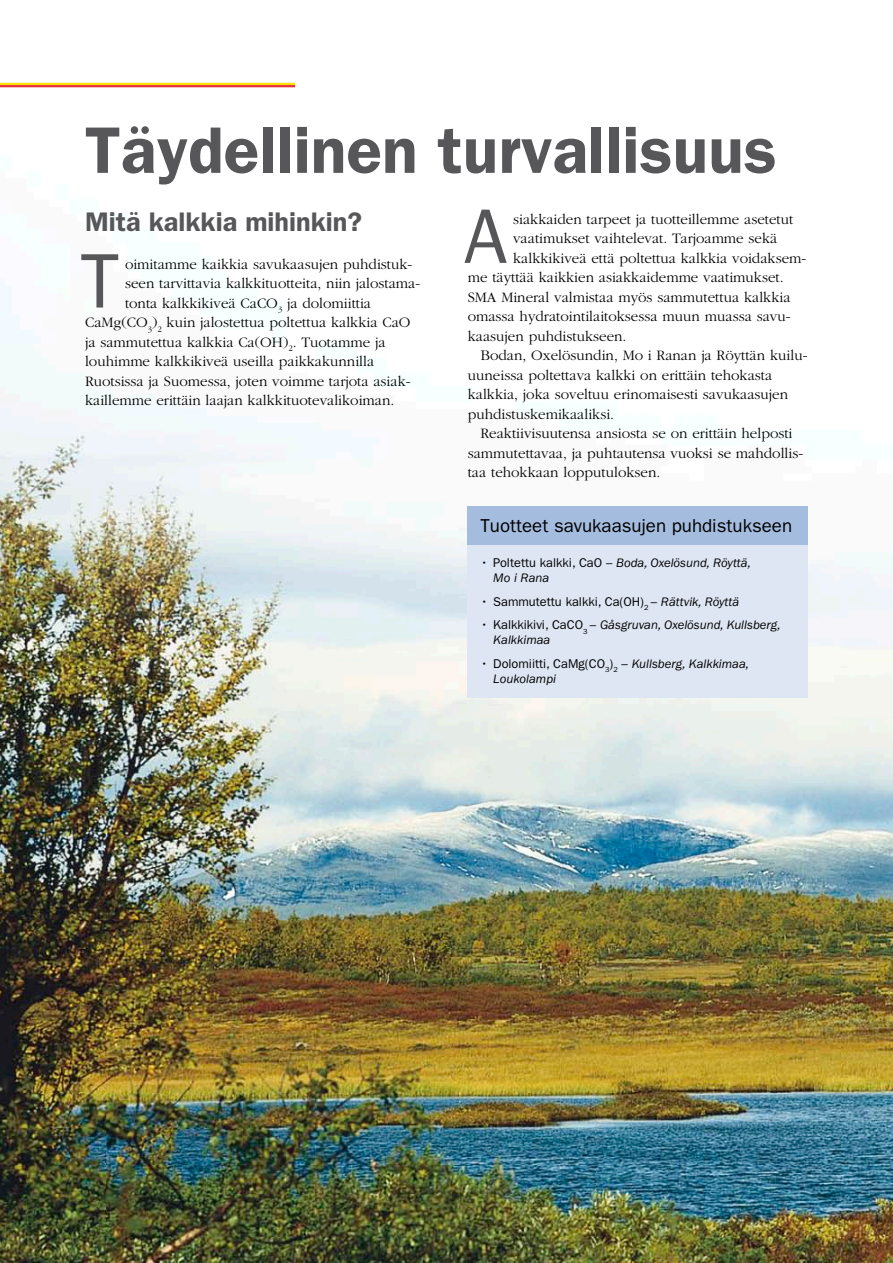
<style>
.page{position:relative;width:893px;height:1263px;background:#fff}
.page>*{position:absolute;margin:0;border:0;box-sizing:border-box;transform-origin:0 0}
.Brödtext_anfang_FI{font:77.55px "ITC Franklin Gothic Std";color:#57575a}
.Rubrik_grå{font:600 66px "ITC Franklin Gothic Std";color:#57575a}
.Rubrik_liten{font:600 27px "ITC Franklin Gothic Std";color:#57575a}
.Ruta_rubrik{font:18.75px "ITC Franklin Gothic Std";color:#000}
.Brödtext_anfang_FI-2{font:300 15px "Garamond";color:#000}
.Brödtext_FI{font:300 15px/19.5px "Garamond";color:#000}
.t1{font:italic 12.75px/15px "ITC Franklin Gothic Std";color:#000}
.t2{font:12.75px "ITC Franklin Gothic Std";color:#000}
.s1{font-style:normal}
.s2{font-style:italic}
</style>
<div class="page">
<img style="left:0;top:82px;width:893px;height:1181px">
<div style="left:468px;top:506px;width:340px;height:191px;background:#dfe6f3"></div>
<div style="left:468px;top:506px;width:340px;height:38px;background:#a4bddf"></div>
<hr style="left:0;top:83px;width:295px;height:2px;background:#ffdf00">
<hr style="left:0;top:85px;width:295px;height:2px;background:#e53138">
<p class="Rubrik_grå" style="left:85px;top:111px;width:693px">Täydellinen turvallisuus</p>
<p class="Rubrik_liten" style="left:85px;top:206px;width:279px">Mitä kalkkia mihinkin?</p>
<p class="Brödtext_anfang_FI" style="left:80px;top:237px;width:40px">T</p>
<p class="Brödtext_anfang_FI-2" style="left:125px;top:256px;width:289px">oimitamme kaikkia savukaasujen puhdistuk-</p>
<p class="Brödtext_anfang_FI" style="left:464px;top:192px;width:45px">A</p>
<p class="Brödtext_anfang_FI-2" style="left:513px;top:211px;width:282px">siakkaiden tarpeet ja tuotteillemme asetetut</p>
<p class="Brödtext_anfang_FI-2" style="left:513px;top:231px;width:266px">vaatimukset vaihtelevat. Tarjoamme sekä</p>
<p class="Brödtext_anfang_FI-2" style="left:513px;top:250px;width:295px">kalkkikiveä että poltettua kalkkia voidaksem-</p>
<p class="Brödtext_anfang_FI-2" style="left:468px;top:270px;width:317px">me täyttää kaikkien asiakkaidemme vaatimukset.</p>
<p class="Brödtext_anfang_FI-2" style="left:468px;top:289px;width:324px">SMA Mineral valmistaa myös sammutettua kalkkia</p>
<p class="Brödtext_anfang_FI-2" style="left:468px;top:309px;width:324px">omassa hydratointilaitoksessa muun muassa savu-</p>
<p class="Brödtext_anfang_FI-2" style="left:468px;top:328px;width:160px">kaasujen puhdistukseen.</p>
<p class="Brödtext_FI" style="left:468px;top:346px;width:341px;text-indent:13px">Bodan, Oxelösundin, Mo i Ranan ja Röyttän kuilu&shy;uuneissa poltettava kalkki on erittäin tehokasta kalkkia, joka soveltuu erinomaisesti savukaasujen puhdistuskemikaaliksi.</p>
<p class="Brödtext_FI" style="left:468px;top:424px;width:337px;text-indent:13px">Reaktiivisuutensa ansiosta se on erittäin helposti sammutettavaa, ja puhtautensa vuoksi se mahdollis&shy;taa tehokkaan lopputuloksen.</p>
<p class="Brödtext_anfang_FI-2" style="left:125px;top:275px;width:297px">seen tarvittavia kalkkituotteita, niin jalostama-</p>
<p class="Brödtext_anfang_FI-2" style="left:125px;top:295px;width:248px">tonta kalkkikiveä CaCO<sub>3</sub> ja dolomiittia</p>
<p class="Brödtext_anfang_FI-2" style="left:85px;top:314px;width:327px">CaMg(CO<sub>3</sub>)<sub>2</sub> kuin jalostettua poltettua kalkkia CaO</p>
<p class="Brödtext_anfang_FI-2" style="left:85px;top:334px;width:302px">ja sammutettua kalkkia Ca(OH)<sub>2</sub>. Tuotamme ja</p>
<p class="Brödtext_anfang_FI-2" style="left:85px;top:353px;width:291px">louhimme kalkkikiveä useilla paikkakunnilla</p>
<p class="Brödtext_anfang_FI-2" style="left:85px;top:373px;width:327px">Ruotsissa ja Suomessa, joten voimme tarjota asiak-</p>
<p class="Brödtext_anfang_FI-2" style="left:85px;top:392px;width:311px">kaillemme erittäin laajan kalkkituotevalikoiman.</p>
<p class="Ruta_rubrik" style="left:480px;top:515px;width:313px">Tuotteet savukaasujen puhdistukseen</p>
<p class="t1" style="left:493px;top:556px;width:259px;text-indent:-13px"><span class="s1">• Poltettu kalkki, CaO –</span> Boda, Oxelösund, Röyttä,<br>Mo i Rana</p>
<p class="t2" style="left:480px;top:594px;width:260px">• Sammutettu kalkki, Ca(OH)<sub>2</sub> – <span class="s2">Rättvik, Röyttä</span></p>
<p class="t1" style="left:493px;top:618px;width:289px;text-indent:-13px"><span class="s1">• Kalkkikivi, CaCO</span><sub>3</sub> <span class="s1">–</span> Gåsgruvan, Oxelösund, Kullsberg,<br>Kalkkimaa</p>
<p class="t1" style="left:493px;top:656px;width:257px;text-indent:-13px"><span class="s1">• Dolomiitti, CaMg(CO</span><sub>3</sub><span class="s1">)</span><sub>2</sub> <span class="s1">–</span> Kullsberg, Kalkkimaa,<br>Loukolampi</p>
</div>
